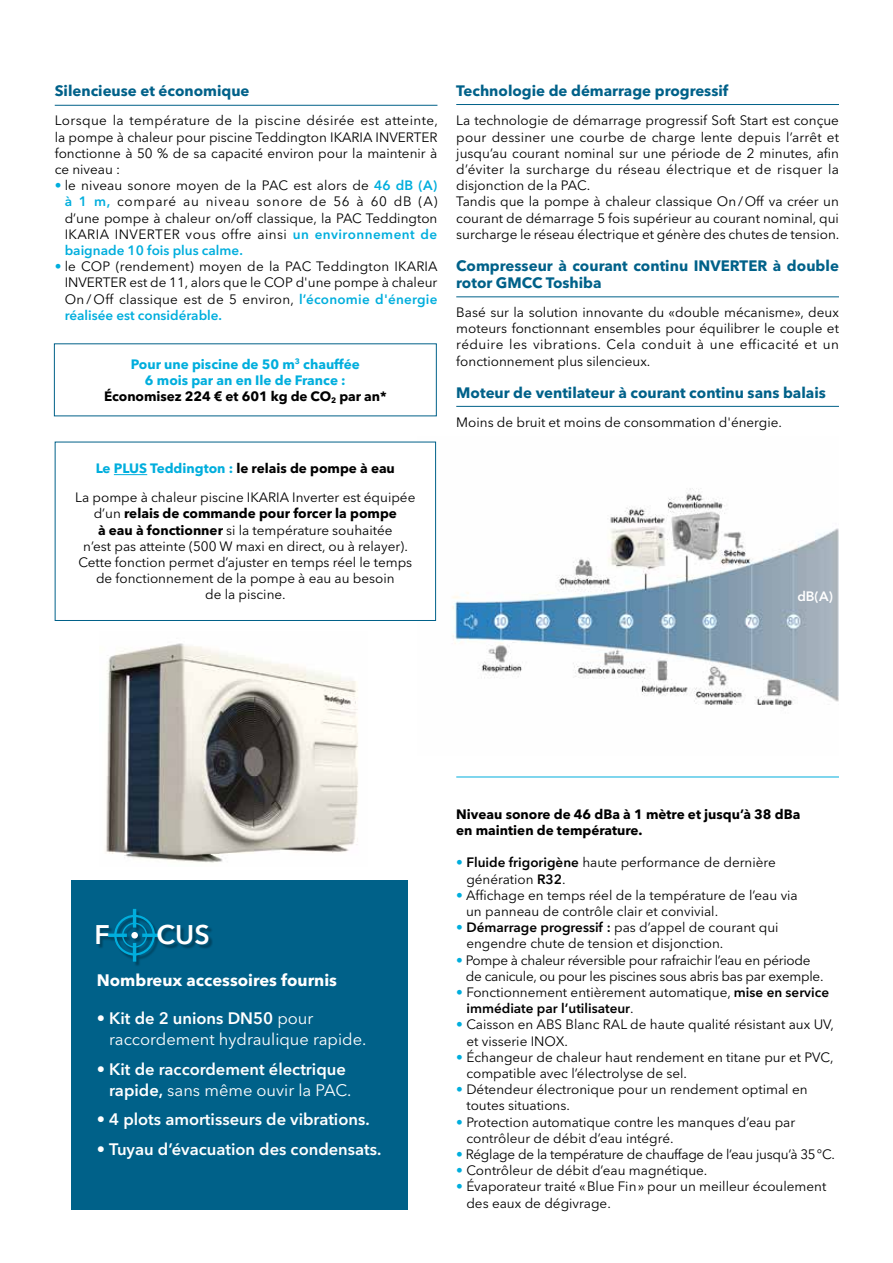
<style>
.page{position:relative;width:893px;height:1263px;background:#fff}
.page>*{position:absolute;margin:0;border:0;box-sizing:border-box;transform-origin:0 0}
.t1{font:600 26.7px "Avenir Next LT Pro";color:#fff}
.t2{font:600 16.5px/21px "Avenir Next LT Pro";color:#fff}
.t3{font:16.5px/21px "Avenir Next LT Pro";color:#fff}
.t4{font:700 16.5px "Avenir Next LT Pro";color:#fff}
.t5{font:700 15px/16.5px "Avenir Next LT Pro";color:#006189}
.t6{font:13.5px/16.2px "Avenir Next LT Pro";color:#000}
.t7{font:13.5px/16.2px "Avenir Next LT Pro";letter-spacing:-.02em;color:#000}
.t8{font:700 13.5px/16.2px "Avenir Next LT Pro";color:#00aedd;text-align:center}
.t9{font:700 13.5px/16.2px "Avenir Next LT Pro";color:#000}
.t10{font:600 13.5px "Avenir Next LT Pro";color:#fff}
.s1{color:#00aedd}
.s2{font-weight:600;color:#00aedd}
.s3{color:#000}
.s4{font-weight:700;color:#00aedd}
.s5{font-weight:700}
.s6{font-weight:600}
.s7{font-weight:400}
</style>
<div class="page">
<hr style="left:456px;top:777px;width:383px;height:1px;background:#00aedd">
<img style="left:106px;top:643px;width:252px;height:220px">
<img style="left:418px;top:441px;width:421px;height:266px">
<hr style="left:456px;top:104px;width:383px;height:1px;background:#006189">
<hr style="left:456px;top:296px;width:383px;height:1px;background:#006189">
<hr style="left:456px;top:406px;width:383px;height:1px;background:#006189">
<hr style="left:55px;top:105px;width:382px;height:1px;background:#006189">
<div style="left:71px;top:880px;width:337px;height:330px;background:#006189"></div>
<div style="left:98px;top:910px;width:115px;height:56px;background:#000;opacity:.3"></div>
<div style="left:114px;top:915px;width:41px;height:40px;border:2px solid #00aedd;border-radius:50%"></div>
<div style="left:122px;top:923px;width:25px;height:25px;border:1px solid #00aedd;border-radius:50%"></div>
<hr style="left:133px;top:909px;width:3px;height:18px;background:#00aedd">
<hr style="left:133px;top:943px;width:3px;height:19px;background:#00aedd">
<svg style="left:108px;top:933px;width:19px;height:4px"></svg>
<svg style="left:142px;top:933px;width:19px;height:4px"></svg>
<div style="left:131px;top:932px;width:7px;height:6px;background:#fff;border-radius:50%"></div>
<div style="left:55px;top:442px;width:381px;height:178px;background:#fff"></div>
<hr style="left:114px;top:474px;width:33px;height:1px;background:#00aedd">
<div style="left:55px;top:442px;width:381px;height:179px;border:1px solid #006189"></div>
<p class="t5" style="left:55px;top:83px;width:196px">Silencieuse et économique</p>
<p class="t6" style="left:55px;top:113px;width:385px;text-align:justify">Lorsque la température de la piscine désirée est atteinte, la pompe à chaleur pour piscine Teddington IKARIA INVERTER fonctionne à 50 % de sa capacité environ pour la maintenir à ce niveau :</p>
<p class="t6" style="left:65px;top:178px;width:374px;text-align:justify;text-indent:-10px"><span class="s1">•</span> le niveau sonore moyen de la PAC est alors de <span class="s2">46 dB (A) à 1 m,</span> comparé au niveau sonore de 56 à 60 dB (A) d’une pompe à chaleur on/off classique, la PAC Teddington IKARIA INVERTER vous offre ainsi <span class="s2">un environnement de baignade 10 fois plus calme.</span></p>
<p class="t6" style="left:65px;top:259px;width:375px;text-align:justify;text-indent:-10px"><span class="s1">•</span> le COP (rendement) moyen de la PAC Teddington IKARIA INVERTER est de 11, alors que le COP d'une pompe à chaleur On / Off classique est de 5 environ, <span class="s2">l’économie d'énergie réalisée est considérable.</span></p>
<p class="t8" style="left:104px;top:356px;width:284px">Pour une piscine de 50 m<sup>3</sup> chauffée<br>6 mois par an en Ile de France :<br><span class="s3">Économisez 224 € et 601 kg de CO</span><sub>2</sub> <span class="s3">par an*</span></p>
<p class="t6" style="left:75px;top:454px;width:342px;line-height:29px;text-align:center"><span class="s4">Le PLUS Teddington :</span> <span class="s5">le relais de pompe à eau<br></span>La pompe à chaleur piscine IKARIA Inverter est équipée</p>
<p class="t6" style="left:78px;top:506px;width:335px;text-align:center">d’un <span class="s5">relais de commande pour forcer la pompe<br>à eau à fonctionner</span> si la température souhaitée<br>n’est pas atteinte (500 W maxi en direct, ou à relayer).<br>Cette fonction permet d’ajuster en temps réel le temps de fonctionnement de la pompe à eau au besoin<br>de la piscine.</p>
<p class="t5" style="left:456px;top:83px;width:274px">Technologie de démarrage progressif</p>
<p class="t6" style="left:456px;top:113px;width:385px">La technologie de démarrage progressif Soft Start est conçue pour dessiner une courbe de charge lente depuis l’arrêt et jusqu’au courant nominal sur une période de 2 minutes, afin d’éviter la surcharge du réseau électrique et de risquer la disjonction de la PAC.<br>Tandis que la pompe à chaleur classique On / Off va créer un courant de démarrage 5 fois supérieur au courant nominal, qui surcharge le réseau électrique et génère des chutes de tension.</p>
<p class="t5" style="left:456px;top:258px;width:384px">Compresseur à courant continu INVERTER à double rotor GMCC Toshiba</p>
<p class="t6" style="left:456px;top:304px;width:384px;text-align:justify">Basé sur la solution innovante du «double mécanisme», deux moteurs fonctionnant ensembles pour équilibrer le couple et réduire les vibrations. Cela conduit à une efficacité et un fonctionnement plus silencieux.</p>
<p class="t5" style="left:456px;top:385px;width:371px">Moteur de ventilateur à courant continu sans balais</p>
<p class="t6" style="left:456px;top:415px;width:327px">Moins de bruit et moins de consommation d'énergie.</p>
<p class="t10" style="left:797px;top:591px;width:37px">dB(A)</p>
<h1 class="t1" style="left:94px;top:924px;width:17px">F</h1>
<h1 class="t1" style="left:157px;top:924px;width:55px">CUS</h1>
<p class="t4" style="left:97px;top:971px;width:242px">Nombreux accessoires fournis</p>
<p class="t3" style="left:109px;top:1008px;width:259px;text-indent:-12px">• <span class="s6">Kit de 2 unions DN50</span> pour raccordement hydraulique rapide.</p>
<p class="t2" style="left:109px;top:1060px;width:244px;text-indent:-12px"><span class="s7">•</span> Kit de raccordement électrique rapide, <span class="s7">sans même ouvir la PAC.</span></p>
<p class="t2" style="left:97px;top:1110px;width:274px"><span class="s7">•</span> 4 plots amortisseurs de vibrations.</p>
<p class="t2" style="left:97px;top:1140px;width:286px"><span class="s7">•</span> Tuyau d’évacuation des condensats.</p>
<p class="t9" style="left:456px;top:806px;width:346px">Niveau sonore de 46 dBa à 1 mètre et jusqu’à 38 dBa en maintien de température.</p>
<p class="t6" style="left:466px;top:855px;width:311px;text-indent:-10px"><span class="s1">•</span> <span class="s6">Fluide frigorigène</span> haute performance de dernière génération <span class="s6">R32</span>.</p>
<p class="t6" style="left:466px;top:887px;width:333px;text-indent:-10px"><span class="s1">•</span> Affichage en temps réel de la température de l’eau via un panneau de contrôle clair et convivial.</p>
<p class="t6" style="left:466px;top:920px;width:314px;text-indent:-10px"><span class="s1">•</span> <span class="s6">Démarrage progressif :</span> pas d’appel de courant qui engendre chute de tension et disjonction.</p>
<p class="t7" style="left:466px;top:952px;width:359px;text-indent:-10px"><span class="s1">•</span> Pompe à chaleur réversible pour rafraichir l’eau en période de canicule, ou pour les piscines sous abris bas par exemple.</p>
<p class="t6" style="left:466px;top:984px;width:364px;text-indent:-10px"><span class="s1">•</span> Fonctionnement entièrement automatique, <span class="s6">mise en service immédiate par l’utilisateur</span>.</p>
<p class="t6" style="left:466px;top:1017px;width:369px;text-indent:-10px"><span class="s1">•</span> Caisson en ABS Blanc RAL de haute qualité résistant aux UV, et visserie INOX.</p>
<p class="t6" style="left:466px;top:1049px;width:369px;text-indent:-10px"><span class="s1">•</span> Échangeur de chaleur haut rendement en titane pur et PVC, compatible avec l’électrolyse de sel.</p>
<p class="t6" style="left:466px;top:1082px;width:343px;text-indent:-10px"><span class="s1">•</span> Détendeur électronique pour un rendement optimal en toutes situations.</p>
<p class="t6" style="left:466px;top:1114px;width:330px;text-indent:-10px"><span class="s1">•</span> Protection automatique contre les manques d’eau par contrôleur de débit d’eau intégré.</p>
<p class="t7" style="left:456px;top:1146px;width:380px"><span class="s1">•</span> Réglage de la température de chauffage de l’eau jusqu’à 35 °C.</p>
<p class="t6" style="left:456px;top:1163px;width:253px"><span class="s1">•</span> Contrôleur de débit d’eau magnétique.</p>
<p class="t6" style="left:466px;top:1179px;width:361px;text-indent:-10px"><span class="s1">•</span> Évaporateur traité « Blue Fin » pour un meilleur écoulement des eaux de dégivrage.</p>
</div>
